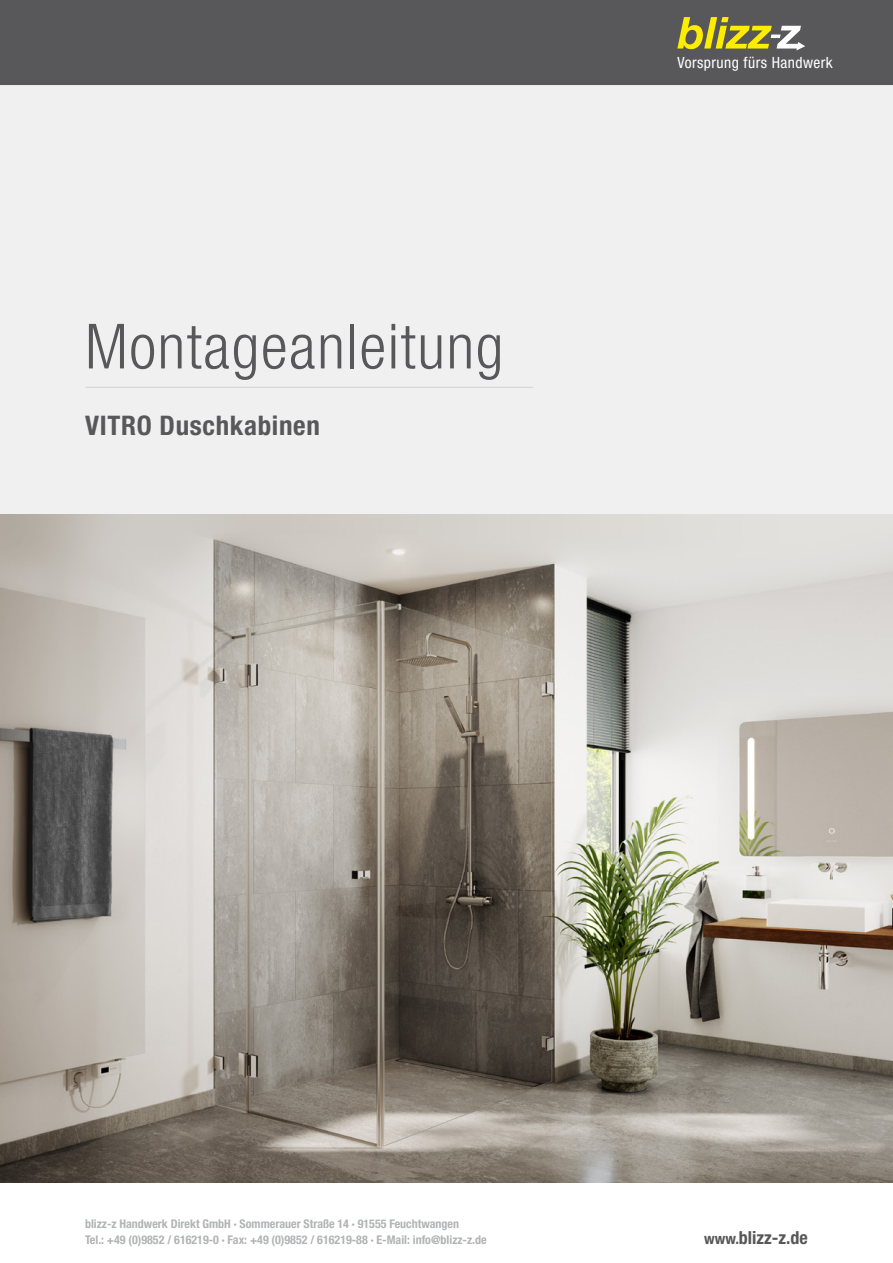
<style>
.page{position:relative;width:893px;height:1263px;background:#fff}
.page>*{position:absolute;margin:0;border:0;box-sizing:border-box;transform-origin:0 0}
.t1{font:300 condensed 62.4px "Helvetica Neue LT Pro";letter-spacing:.025em;color:#58585a}
.t2{font:700 condensed 27px "Helvetica Neue LT Pro";letter-spacing:.025em;color:#58585a}
.t3{font:700 condensed 18px "Helvetica Neue LT Pro";color:#58585a}
.t4{font:condensed 15.45px "Helvetica Neue LT Pro";letter-spacing:.03em;color:#fff}
.t5{font:700 condensed 12px/16.5px "Helvetica Neue LT Pro";color:#b1b3b4}
.s1{font-size:15px}
</style>
<div class="page">
<div style="left:0;top:38px;width:893px;height:728px;background:#f0f0f1"></div>
<img style="left:0;top:514px;width:893px;height:669px">
<div style="left:0;top:0;width:893px;height:85px;background:#58585a"></div>
<svg style="left:677px;top:17px;width:128px;height:33px;background:#9c964a"></svg>
<hr style="left:85px;top:387px;width:448px;height:1px;background:#d1d2d4">
<h1 class="t1" style="left:85px;top:310px;width:420px">Montageanleitung</h1>
<h2 class="t2" style="left:85px;top:409px;width:236px">VITRO Duschkabinen</h2>
<p class="t4" style="left:677px;top:53px;width:157px">Vorsprung fürs Handwerk</p>
<p class="t5" style="left:85px;top:1215px;width:403px">blizz-z Handwerk Direkt GmbH · Sommerauer Straße 14 · 91555 Feuchtwangen<br>Tel.: +49 (0)9852 / 616219-0 · Fax: +49 (0)9852 / 616219-88 · E-Mail: info@blizz-z.de</p>
<h3 class="t3" style="left:704px;top:1227px;width:105px"><span class="s1">www.</span>blizz-z.de</h3>
</div>
